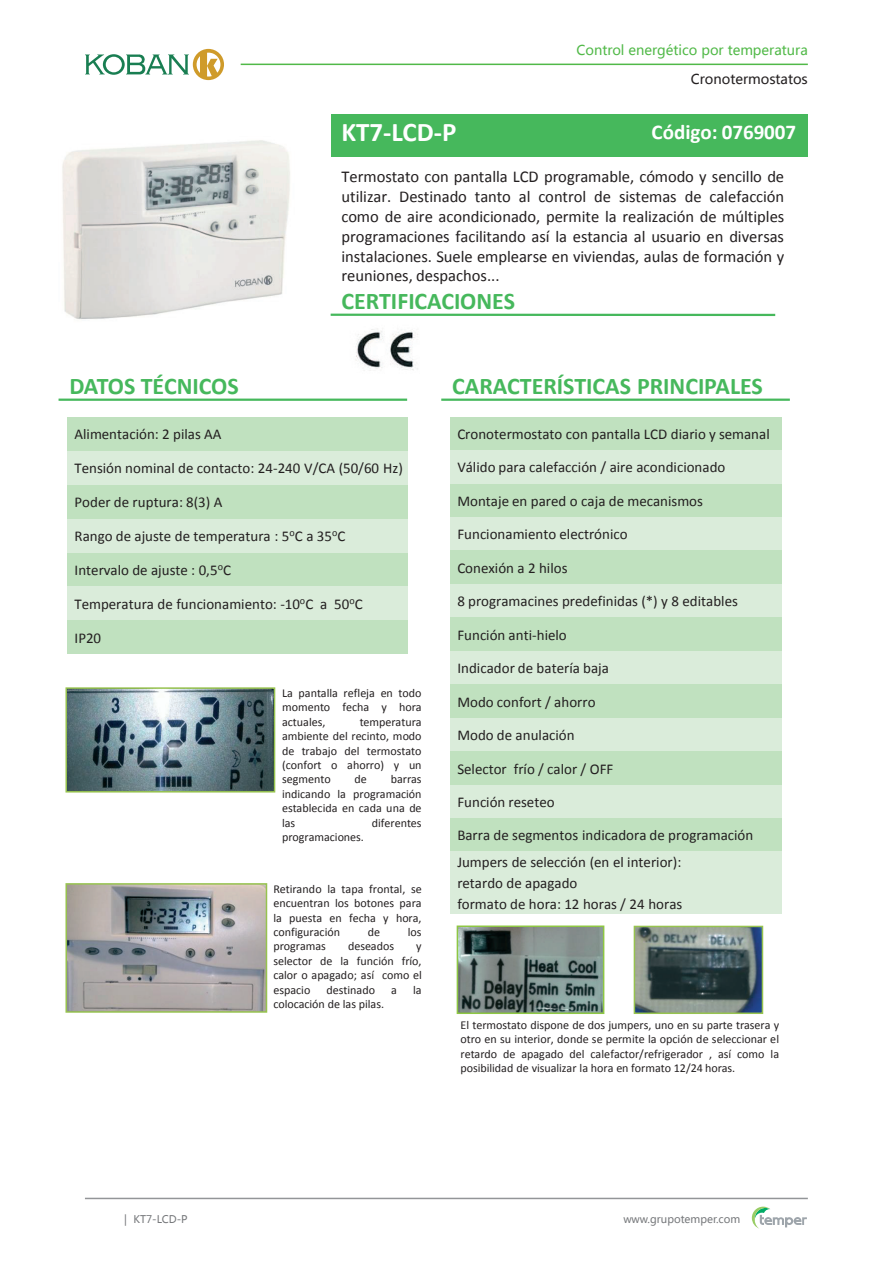
<style>
.page{position:relative;width:893px;height:1263px;background:#fff}
.page>*{position:absolute;margin:0;border:0;box-sizing:border-box;transform-origin:0 0}
.t1{font:700 27px "Calibri";color:#fff}
.t2{font:700 24px "Calibri";color:#46b85c}
.t3{font:700 21px "Calibri";color:#fff}
.t4{font:16.65px "Calibri";color:#231f20}
.t5{font:16.5px/19.8px "Calibri";color:#231f20;text-align:justify}
.t6{font:15px/27px "Calibri";color:#231f20}
.t7{font:13.5px "Microsoft Ya Hei";color:#51b948}
.t8{font:13.5px "Microsoft Ya Hei";color:#231f20}
.t9{font:12px/14.4px "Calibri";letter-spacing:-.005em;color:#231f20;text-align:justify}
.t10{font:10.5px "Microsoft Ya Hei";color:#76787b}
</style>
<div class="page">
<hr style="left:85px;top:1198px;width:723px;height:1px;background:#939598">
<svg style="left:752px;top:1206px;width:55px;height:23px"></svg>
<svg style="left:85px;top:49px;width:139px;height:31px"></svg>
<hr style="left:241px;top:64px;width:567px;height:1px;background:#51b948">
<div style="left:331px;top:115px;width:477px;height:42px;background:#46b85c"></div>
<img style="left:62px;top:140px;width:228px;height:179px">
<hr style="left:331px;top:314px;width:444px;height:2px;background:#46b85c">
<img style="left:356px;top:328px;width:62px;height:43px">
<hr style="left:59px;top:399px;width:348px;height:2px;background:#46b85c">
<hr style="left:441px;top:399px;width:349px;height:2px;background:#46b85c">
<div style="left:67px;top:417px;width:340px;height:34px;background:#c0e1bf"></div>
<div style="left:67px;top:451px;width:340px;height:34px;background:#daecda"></div>
<div style="left:67px;top:485px;width:340px;height:34px;background:#c0e1bf"></div>
<div style="left:67px;top:519px;width:340px;height:33px;background:#daecda"></div>
<div style="left:67px;top:552px;width:340px;height:34px;background:#c0e1bf"></div>
<div style="left:67px;top:586px;width:340px;height:34px;background:#daecda"></div>
<div style="left:67px;top:620px;width:340px;height:34px;background:#c0e1bf"></div>
<div style="left:450px;top:417px;width:331px;height:33px;background:#c0e1bf"></div>
<div style="left:450px;top:450px;width:331px;height:34px;background:#daecda"></div>
<div style="left:450px;top:484px;width:331px;height:33px;background:#c0e1bf"></div>
<div style="left:450px;top:517px;width:331px;height:34px;background:#daecda"></div>
<div style="left:450px;top:551px;width:331px;height:33px;background:#c0e1bf"></div>
<div style="left:450px;top:584px;width:331px;height:34px;background:#daecda"></div>
<div style="left:450px;top:618px;width:331px;height:33px;background:#c0e1bf"></div>
<div style="left:450px;top:651px;width:331px;height:33px;background:#daecda"></div>
<div style="left:450px;top:684px;width:331px;height:34px;background:#c0e1bf"></div>
<div style="left:450px;top:718px;width:331px;height:33px;background:#daecda"></div>
<div style="left:450px;top:751px;width:331px;height:34px;background:#c0e1bf"></div>
<div style="left:450px;top:785px;width:331px;height:33px;background:#daecda"></div>
<div style="left:450px;top:818px;width:331px;height:34px;background:#c0e1bf"></div>
<div style="left:450px;top:852px;width:331px;height:62px;background:#daecda"></div>
<img style="left:460px;top:928px;width:141px;height:83px">
<div style="left:457px;top:925px;width:147px;height:89px;border:2px solid #8ec743"></div>
<img style="left:637px;top:929px;width:123px;height:82px">
<div style="left:634px;top:926px;width:129px;height:88px;border:2px solid #97c34f"></div>
<img style="left:68px;top:690px;width:204px;height:99px">
<div style="left:65px;top:687px;width:210px;height:105px;border:2px solid #97c34f"></div>
<img style="left:68px;top:886px;width:196px;height:124px">
<div style="left:65px;top:883px;width:202px;height:130px;border:2px solid #97c34f"></div>
<p class="t7" style="left:576px;top:41px;width:233px">Control energético por temperatura</p>
<p class="t8" style="left:691px;top:70px;width:118px">Cronotermostatos</p>
<h1 class="t1" style="left:341px;top:115px;width:117px">KT7-LCD-P</h1>
<h3 class="t3" style="left:652px;top:119px;width:146px">Código: 0769007</h3>
<p class="t5" style="left:341px;top:166px;width:444px">Termostato con pantalla LCD programable, cómodo y sencillo de utilizar. Destinado tanto al control de sistemas de calefacción como de aire acondicionado, permite la realización de múltiples programaciones facilitando así la estancia al usuario en diversas</p>
<h3 class="t4" style="left:341px;top:246px;width:444px">instalaciones. Suele emplearse en viviendas, aulas de formación y</h3>
<h3 class="t5" style="left:341px;top:265px;width:160px">reuniones, despachos...</h3>
<h2 class="t2" style="left:341px;top:286px;width:175px">CERTIFICACIONES</h2>
<h2 class="t2" style="left:69px;top:371px;width:171px">DATOS TÉCNICOS</h2>
<h2 class="t2" style="left:452px;top:371px;width:312px">CARACTERÍSTICAS PRINCIPALES</h2>
<p class="t6" style="left:75px;top:420px;width:148px">Alimentación: 2 pilas AA</p>
<p class="t6" style="left:75px;top:454px;width:330px">Tensión nominal de contacto: 24-240 V/CA (50/60 Hz)</p>
<p class="t6" style="left:75px;top:488px;width:149px">Poder de ruptura: 8(3) A</p>
<p class="t6" style="left:75px;top:522px;width:272px">Rango de ajuste de temperatura : 5<sup>o</sup>C a 35<sup>o</sup>C</p>
<p class="t6" style="left:75px;top:555px;width:158px">Intervalo de ajuste : 0,5<sup>o</sup>C</p>
<p class="t6" style="left:75px;top:589px;width:290px">Temperatura de funcionamiento: -10<sup>o</sup>C a 50<sup>o</sup>C</p>
<p class="t6" style="left:75px;top:623px;width:28px">IP20</p>
<p class="t6" style="left:457px;top:419px;width:314px">Cronotermostato con pantalla LCD diario y semanal</p>
<p class="t6" style="left:457px;top:453px;width:270px">Válido para calefacción / aire acondicionado</p>
<p class="t6" style="left:457px;top:486px;width:247px">Montaje en pared o caja de mecanismos</p>
<p class="t6" style="left:457px;top:520px;width:172px">Funcionamiento electrónico</p>
<p class="t6" style="left:457px;top:553px;width:112px">Conexión a 2 hilos</p>
<p class="t6" style="left:457px;top:587px;width:282px">8 programacines predefinidas (*) y 8 editables</p>
<p class="t6" style="left:457px;top:620px;width:111px">Función anti-hielo</p>
<p class="t6" style="left:457px;top:654px;width:153px">Indicador de batería baja</p>
<p class="t6" style="left:457px;top:687px;width:140px">Modo confort / ahorro</p>
<p class="t6" style="left:457px;top:721px;width:119px">Modo de anulación</p>
<p class="t6" style="left:457px;top:754px;width:158px">Selector frío / calor / OFF</p>
<p class="t6" style="left:457px;top:788px;width:99px">Función reseteo</p>
<p class="t6" style="left:457px;top:821px;width:297px">Barra de segmentos indicadora de programación<br>Jumpers de selección (en el interior):</p>
<p class="t6" style="left:457px;top:872px;width:227px;line-height:20.7px">retardo de apagado<br>formato de hora: 12 horas / 24 horas</p>
<p class="t9" style="left:282px;top:685px;width:141px">La pantalla refleja en todo momento fecha y hora actuales,</p>
<p class="t9" style="left:282px;top:714px;width:141px;text-indent:78px">temperatura ambiente del recinto, modo de trabajo del termostato (confort o ahorro) y un segmento</p>
<p class="t9" style="left:282px;top:772px;width:141px;text-indent:109px">barras indicando la programación establecida en cada una de las</p>
<p class="t9" style="left:355px;top:772px;width:14px">de</p>
<p class="t9" style="left:372px;top:815px;width:51px">diferentes</p>
<p class="t9" style="left:282px;top:829px;width:83px">programaciones.</p>
<p class="t9" style="left:273px;top:881px;width:150px">Retirando la tapa frontal, se encuentran los botones para la puesta en fecha y hora, configuración</p>
<p class="t9" style="left:368px;top:924px;width:14px">de</p>
<p class="t9" style="left:408px;top:924px;width:15px">los</p>
<p class="t10" style="left:124px;top:1212px;width:65px">| KT7-LCD-P</p>
<p class="t9" style="left:273px;top:938px;width:54px">programas</p>
<p class="t9" style="left:348px;top:938px;width:47px">deseados</p>
<p class="t9" style="left:273px;top:938px;width:150px;text-indent:143px">y selector de la función frío, calor o apagado; así como el espacio</p>
<p class="t9" style="left:327px;top:982px;width:50px">destinado</p>
<p class="t9" style="left:391px;top:982px;width:7px">a</p>
<p class="t9" style="left:413px;top:982px;width:10px">la</p>
<p class="t9" style="left:273px;top:996px;width:112px">colocación de las pilas.</p>
<p class="t9" style="left:461px;top:1017px;width:320px">El termostato dispone de dos jumpers, uno en su parte trasera y otro en su interior, donde se permite la opción de seleccionar el retardo de apagado del calefactor/refrigerador , así como la posibilidad de visualizar la hora en formato 12/24 horas.</p>
<p class="t10" style="left:623px;top:1212px;width:119px">www.grupotemper.com</p>
</div>
